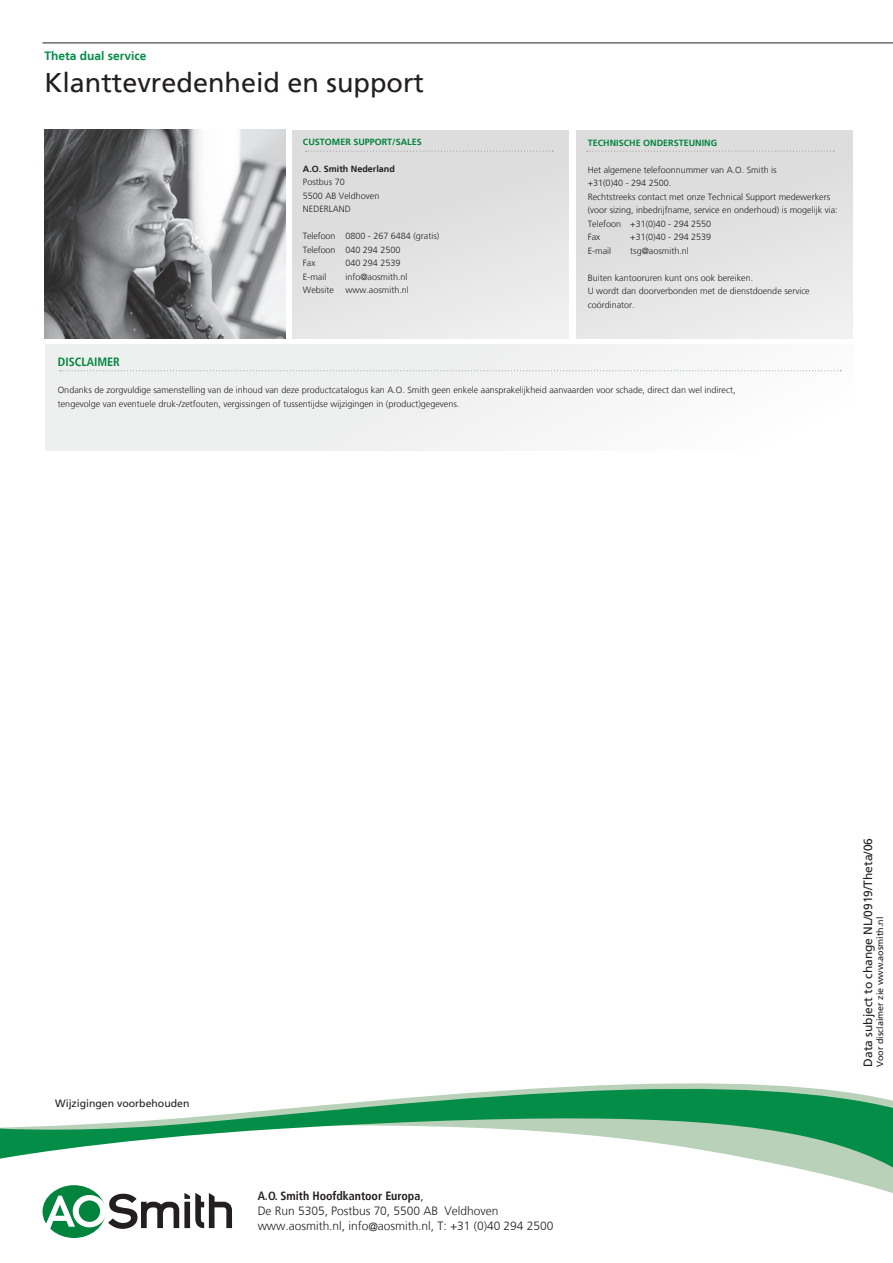
<style>
.page{position:relative;width:893px;height:1263px;background:#fff}
.page>*{position:absolute;margin:0;border:0;box-sizing:border-box;transform-origin:0 0}
.t1{font:27px "Frutiger LT";color:#231f20}
.t2{font:300 12px/15px "Frutiger LT";letter-spacing:-.005em;color:#231f20}
.t3{font:12px "Frutiger LT";color:#231f20}
.t4{font:700 12px "Frutiger LT";color:#048d47}
.t5{font:700 condensed 12px "Frutiger LT";color:#00843d}
.t6{font:10.5px "Frutiger LT";color:#231f20}
.t7{font:300 9px/13.5px "Frutiger LT";color:#231f20}
.t8{font:700 9px "Frutiger LT";color:#00843d}
.t9{font:9px "Frutiger LT";color:#231f20}
.t10{font:700 9px "Frutiger LT";color:#231f20}
.s1{font-weight:700;font-stretch:condensed}
</style>
<div class="page">
<svg style="left:52px;top:1083px;width:841px;height:110px"></svg>
<svg style="left:0;top:1086px;width:893px;height:99px"></svg>
<hr style="left:43px;top:43px;width:850px;height:1px;background:#231f20">
<img style="left:44px;top:130px;width:242px;height:209px">
<div style="left:292px;top:130px;width:276px;height:209px;background:#e1e1e1"></div>
<svg style="left:306px;top:151px;width:247px;height:1px"></svg>
<div style="left:576px;top:130px;width:276px;height:209px;background:#e1e1e1"></div>
<svg style="left:587px;top:151px;width:247px;height:1px"></svg>
<div style="left:45px;top:344px;width:809px;height:107px;background:linear-gradient(to right,#eaebeb,#fbfbfb)"></div>
<svg style="left:60px;top:370px;width:781px;height:1px"></svg>
<div style="left:43px;top:1185px;width:63px;height:53px;background:#00843d;border-radius:50%"></div>
<svg style="left:45px;top:1193px;width:187px;height:36px"></svg>
<h2 class="t4" style="left:44px;top:49px;width:104px">Theta dual service</h2>
<h1 class="t1" style="left:44px;top:67px;width:381px">Klanttevredenheid en support</h1>
<p class="t8" style="left:303px;top:136px;width:120px">CUSTOMER SUPPORT/SALES</p>
<p class="t10" style="left:303px;top:163px;width:94px">A.O. Smith Nederland</p>
<p class="t7" style="left:303px;top:175px;width:78px">Postbus 70<br>5500 AB Veldhoven<br>NEDERLAND</p>
<p class="t7" style="left:303px;top:229px;width:138px">Telefoon 0800 - 267 6484 (gratis)<br>Telefoon 040 294 2500<br>Fax</p>
<p class="t7" style="left:345px;top:256px;width:57px">040 294 2539</p>
<p class="t7" style="left:303px;top:270px;width:25px">E-mail</p>
<p class="t7" style="left:345px;top:270px;width:64px">info@aosmith.nl</p>
<p class="t7" style="left:303px;top:283px;width:32px">Website</p>
<p class="t7" style="left:345px;top:283px;width:65px">www.aosmith.nl</p>
<p class="t8" style="left:588px;top:137px;width:131px">TECHNISCHE ONDERSTEUNING</p>
<p class="t7" style="left:588px;top:163px;width:252px">Het algemene telefoonnummer van A.O. Smith is<br>+31(0)40 - 294 2500.<br>Rechtstreeks contact met onze Technical Support medewerkers (voor sizing, inbedrijfname, service en onderhoud) is mogelijk via:<br>Telefoon +31(0)40 - 294 2550<br>Fax</p>
<p class="t7" style="left:630px;top:230px;width:82px">+31(0)40 - 294 2539</p>
<p class="t7" style="left:588px;top:244px;width:25px">E-mail</p>
<p class="t7" style="left:630px;top:244px;width:60px">tsg@aosmith.nl</p>
<p class="t7" style="left:588px;top:271px;width:224px">Buiten kantooruren kunt ons ook bereiken.<br>U wordt dan doorverbonden met de dienstdoende service coördinator.</p>
<h2 class="t5" style="left:58px;top:355px;width:64px">DISCLAIMER</h2>
<p class="t7" style="left:58px;top:384px;width:679px">Ondanks de zorgvuldige samenstelling van de inhoud van deze productcatalogus kan A.O. Smith geen enkele aansprakelijkheid aanvaarden voor schade, direct dan wel indirect, tengevolge van eventuele druk-/zetfouten, vergissingen of tussentijdse wijzigingen in (product)gegevens.</p>
<p class="t6" style="left:55px;top:1097px;width:136px">Wijzigingen voorbehouden</p>
<h2 class="t2" style="left:258px;top:1189px;width:297px"><span class="s1">A.O. Smith Hoofdkantoor Europa</span>,<br>De Run 5305, Postbus 70, 5500 AB Veldhoven www.aosmith.nl, info@aosmith.nl, T: +31 (0)40 294 2500</h2>
<h2 class="t3" style="left:861px;top:1067px;width:230px;rotate:-90deg">Data subject to change NL/0919/Theta/06</h2>
<p class="t9" style="left:875px;top:1067px;width:152px;rotate:-90deg">Voor disclaimer zie www.aosmith.nl</p>
</div>
